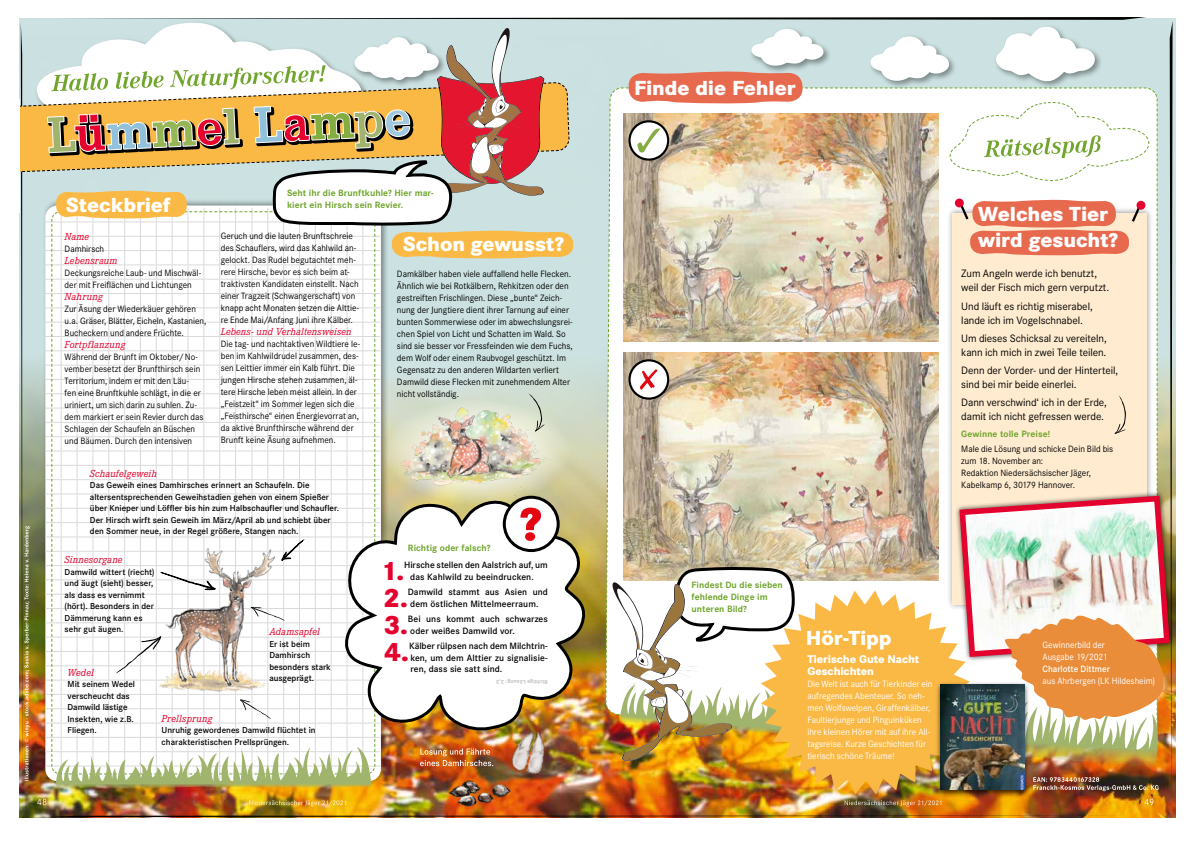
<style>
.page{position:relative;width:1191px;height:842px;background:#fff}
.page>*{position:absolute;margin:0;border:0;box-sizing:border-box;transform-origin:0 0}
.t1{font:800 26px "Corporate S";color:#e4032e}
.t2{font:800 20px/26.8px "Corporate S";letter-spacing:-.005em;color:#fff}
.t3{font:800 11px/12px "Corporate S";letter-spacing:-.005em;color:#fff}
.t4{font:10.5px/14px "Corporate S";letter-spacing:-.01em;color:#000}
.t5{font:italic 10px "Corporate E";letter-spacing:.005em;color:#e4032e}
.t6{font:9px/12px "Corporate S";color:#000;scale:.96 1}
.t7{font:9px/12px "Corporate S";color:#fff;scale:.96 1}
.t8{font:500 9px/12px "Corporate S";letter-spacing:.005em;color:#000}
.t9{font:700 9px/12px "Corporate S";letter-spacing:.005em;color:#71a52e}
.t10{font:500 9px "Corporate S";letter-spacing:-.005em;color:#fff;scale:.96 1}
.t11{font:500 8.5px/11.5px "Corporate S";color:#000}
.t12{font:500 5.5px "Corporate S";letter-spacing:.02em;color:#b3b2b2}
</style>
<div class="page">
<div style="left:24px;top:784px;width:37px;height:35px;background:#000;opacity:.6"></div>
<div style="left:235px;top:785px;width:124px;height:36px;background:#000;opacity:.6"></div>
<div style="left:1131px;top:784px;width:36px;height:35px;background:#000;opacity:.6"></div>
<div style="left:831px;top:785px;width:123px;height:36px;background:#000;opacity:.6"></div>
<img style="left:19px;top:17px;width:1155px;height:800px">
<h2 class="t2" style="left:66px;top:192px;width:106px">Steckbrief</h2>
<p class="t9" style="left:287px;top:187px;width:148px">Seht ihr die Brunftkuhle? Hier mar&shy;kiert ein Hirsch sein Revier.</p>
<p class="t6" style="left:221px;top:230px;width:146px">Geruch und die lauten Brunftschreie des Schauflers, wird das Kahlwild an&shy;gelockt. Das Rudel begutachtet meh&shy;rere Hirsche, bevor es sich beim at&shy;traktivsten Kandidaten einstellt. Nach einer Tragzeit (Schwangerschaft) von knapp acht Monaten setzen die Alttie&shy;re Ende Mai/Anfang Juni ihre Kälber.</p>
<p class="t5" style="left:221px;top:326px;width:132px">Lebens- und Verhaltensweisen</p>
<p class="t6" style="left:221px;top:338px;width:147px">Die tag- und nachtaktiven Wildtiere le&shy;ben im Kahlwildrudel zusammen, des&shy;sen Leittier immer ein Kalb führt. Die jungen Hirsche stehen zusammen, äl&shy;tere Hirsche leben meist allein. In der „Feistzeit“ im Sommer legen sich die „Feisthirsche“ einen Energievorrat an, da aktive Brunfthirsche während der Brunft keine Äsung aufnehmen.</p>
<p class="t5" style="left:65px;top:231px;width:26px">Name</p>
<p class="t6" style="left:65px;top:243px;width:43px">Damhirsch</p>
<p class="t5" style="left:65px;top:255px;width:54px">Lebensraum</p>
<p class="t6" style="left:65px;top:267px;width:144px">Deckungsreiche Laub- und Mischwäl&shy;der mit Freiflächen und Lichtungen</p>
<p class="t5" style="left:65px;top:291px;width:40px">Nahrung</p>
<p class="t6" style="left:65px;top:303px;width:149px">Zur Äsung der Wiederkäuer gehören u.a. Gräser, Blätter, Eicheln, Kastanien,<br>Bucheckern und andere Früchte.</p>
<p class="t5" style="left:65px;top:339px;width:62px">Fortpflanzung</p>
<p class="t6" style="left:65px;top:351px;width:146px">Während der Brunft im Oktober/No&shy;vember besetzt der Brunfthirsch sein Territorium, indem er mit den Läu-<br>fen eine Brunftkuhle schlägt, in die er uriniert, um sich darin zu suhlen. Zu&shy;dem markiert er sein Revier durch das Schlagen der Schaufeln an Büschen und Bäumen. Durch den intensiven</p>
<p class="t5" style="left:90px;top:468px;width:69px">Schaufelgeweih</p>
<p class="t11" style="left:90px;top:480px;width:250px">Das Geweih eines Damhirsches erinnert an Schaufeln. Die altersentsprechenden Geweihstadien gehen von einem Spießer über Knieper und Löffler bis hin zum Halbschaufler und Schaufler.<br>Der Hirsch wirft sein Geweih im März/April ab und schiebt über den Sommer neue, in der Regel größere, Stangen nach.</p>
<h2 class="t2" style="left:403px;top:230px;width:163px">Schon gewusst?</h2>
<p class="t6" style="left:397px;top:268px;width:185px">Damkälber haben viele auffallend helle Flecken.<br>Ähnlich wie bei Rotkälbern, Rehkitzen oder den gestreiften Frischlingen. Diese „bunte“ Zeich&shy;nung der Jungtiere dient ihrer Tarnung auf einer bunten Sommerwiese oder im abwechslungsrei&shy;chen Spiel von Licht und Schatten im Wald. So sind sie besser vor Fressfeinden wie dem Fuchs, dem Wolf oder einem Raubvogel geschützt. Im Gegensatz zu den anderen Wildarten verliert Damwild diese Flecken mit zunehmendem Alter nicht vollständig.</p>
<p class="t9" style="left:408px;top:542px;width:84px">Richtig oder falsch?</p>
<h2 class="t2" style="left:634px;top:74px;width:163px">Finde die Fehler</h2>
<h2 class="t2" style="left:978px;top:200px;width:142px">Welches Tier wird gesucht?</h2>
<p class="t4" style="left:961px;top:267px;width:149px">Zum Angeln werde ich benutzt, weil der Fisch mich gern verputzt.</p>
<p class="t4" style="left:961px;top:299px;width:133px">Und läuft es richtig miserabel, lande ich im Vogelschnabel.</p>
<p class="t4" style="left:961px;top:331px;width:147px">Um dieses Schicksal zu vereiteln, kann ich mich in zwei Teile teilen.</p>
<p class="t4" style="left:961px;top:364px;width:158px">Denn der Vorder- und der Hinterteil, sind bei mir beide einerlei.</p>
<p class="t4" style="left:961px;top:396px;width:147px">Dann verschwind‘ ich in der Erde, damit ich nicht gefressen werde.</p>
<p class="t9" style="left:961px;top:428px;width:90px">Gewinne tolle Preise!</p>
<p class="t6" style="left:961px;top:442px;width:160px">Male die Lösung und schicke Dein Bild bis zum 18. November an:<br>Redaktion Niedersächsischer Jäger,<br>Kabelkamp 6, 30179 Hannover.</p>
<p class="t5" style="left:65px;top:554px;width:59px">Sinnesorgane</p>
<p class="t11" style="left:65px;top:566px;width:91px">Damwild wittert (riecht) und äugt (sieht) besser, als dass es vernimmt (hört). Besonders in der<br>Dämmerung kann es sehr gut äugen.</p>
<p class="t5" style="left:269px;top:626px;width:52px">Adamsapfel</p>
<p class="t11" style="left:269px;top:638px;width:63px">Er ist beim<br>Damhirsch besonders stark ausgeprägt.</p>
<p class="t5" style="left:68px;top:666px;width:28px">Wedel</p>
<p class="t11" style="left:68px;top:678px;width:69px">Mit seinem Wedel verscheucht das<br>Damwild lästige<br>Insekten, wie z.B.<br>Fliegen.</p>
<p class="t5" style="left:162px;top:712px;width:52px">Prellsprung</p>
<p class="t11" style="left:162px;top:724px;width:155px">Unruhig gewordenes Damwild flüchtet in charakteristischen Prellsprüngen.</p>
<h1 class="t1" style="left:381px;top:554px;width:25px">1.</h1>
<p class="t8" style="left:410px;top:559px;width:139px;text-indent:-6px">Hirsche stellen den Aalstrich auf, um das Kahlwild zu beeindrucken.</p>
<h1 class="t1" style="left:383px;top:581px;width:26px">2.</h1>
<p class="t8" style="left:408px;top:586px;width:142px">Damwild stammt aus Asien und dem östlichen Mittelmeerraum.</p>
<h1 class="t1" style="left:384px;top:608px;width:26px">3.</h1>
<p class="t8" style="left:408px;top:613px;width:141px">Bei uns kommt auch schwarzes oder weißes Damwild vor.</p>
<h1 class="t1" style="left:384px;top:635px;width:26px">4.</h1>
<p class="t8" style="left:409px;top:639px;width:140px;text-align:justify">Kälber rülpsen nach dem Milchtrin&shy;ken, um dem Alttier zu signalisie&shy;ren, dass sie satt sind.</p>
<p class="t7" style="left:1042px;top:639px;width:69px">Gewinnerbild der<br>Ausgabe 19/2021</p>
<p class="t9" style="left:691px;top:579px;width:92px">Findest Du die sieben fehlende Dinge im unteren Bild?</p>
<h2 class="t2" style="left:806px;top:625px;width:87px">Hör-Tipp</h2>
<p class="t3" style="left:807px;top:653px;width:113px">Tierische Gute Nacht<br>Geschichten</p>
<p class="t7" style="left:807px;top:677px;width:132px">Die Welt ist auch für Tierkinder ein aufregendes Abenteuer. So neh&shy;men Wolfswelpen, Giraffenkälber,<br>Faultierjunge und Pinguinküken ihre kleinen Hörer mit auf ihre All&shy;tagsreise. Kurze Geschichten für tierisch schöne Träume!</p>
<p class="t10" style="left:1042px;top:663px;width:72px">Charlotte Dittmer</p>
<p class="t7" style="left:1042px;top:675px;width:119px">aus Ahrbergen (LK Hildesheim)</p>
<p class="t12" style="left:548px;top:685px;width:53px;rotate:-180deg">Richtige Lösung: 2,3</p>
</div>
